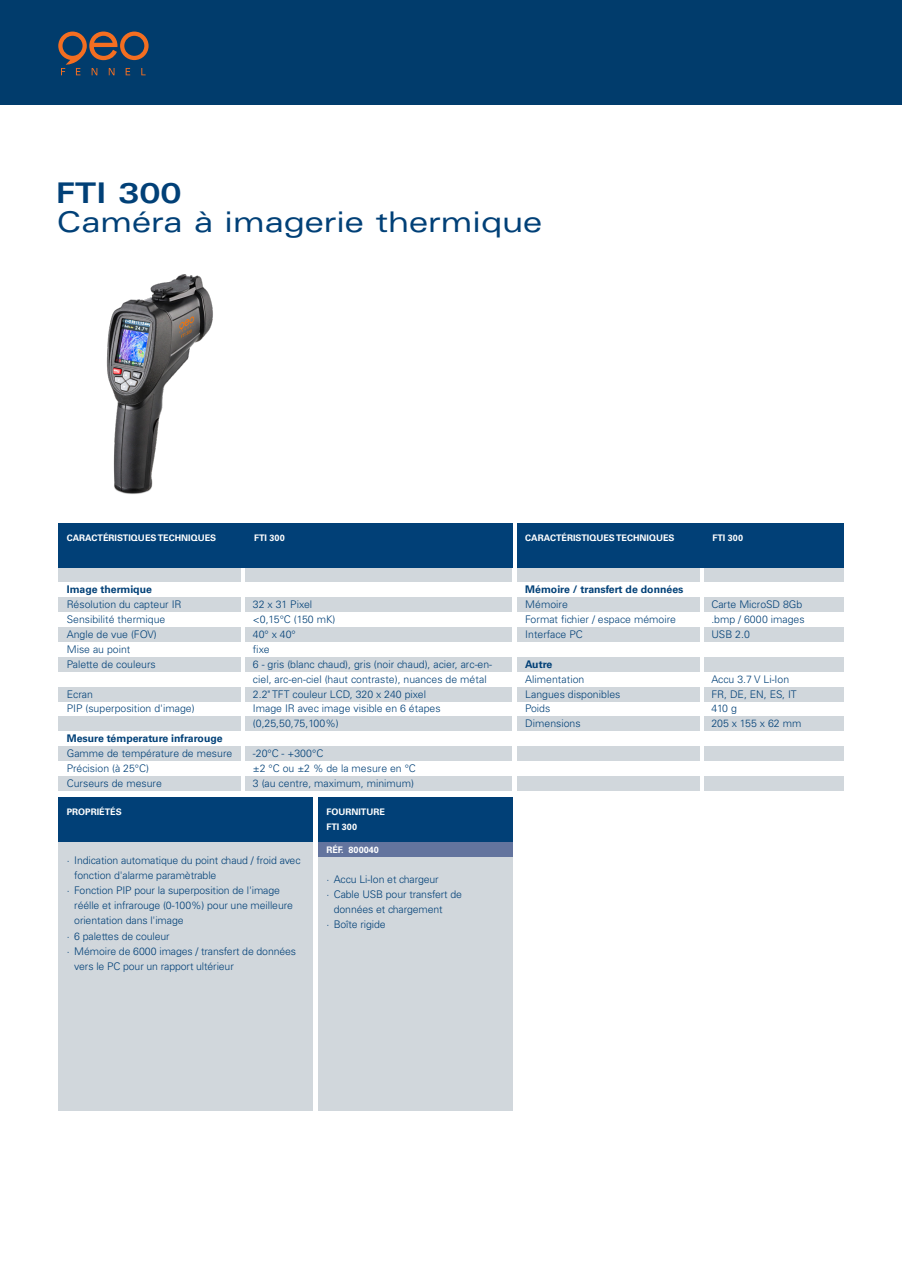
<style>
.page{position:relative;width:902px;height:1272px;background:#fff}
.page>*{position:absolute;margin:0;border:0;box-sizing:border-box;transform-origin:0 0}
.PRODUKT_2_Titel{font:expanded 28.5px/28.5px "Univers LT Std";color:#014077}
.Text_in_Kästen{font:300 10.5px/15px "Univers LT Std";color:#014077}
.Text_in_Kästen-2{font:700 10.5px/14.9px "Univers LT Std";color:#014077}
.KASTEN_Head_blau{font:700 9px "Univers LT Std";color:#fff}
.s1{font-weight:700}
.s2{font-weight:300}
</style>
<div class="page">
<div style="left:0;top:0;width:901px;height:104px;background:#013c6c"></div>
<svg style="left:58px;top:32px;width:90px;height:43px"></svg>
<img style="left:106px;top:274px;width:107px;height:220px">
<div style="left:318px;top:841px;width:194px;height:269px;background:#d1d7dc"></div>
<div style="left:58px;top:841px;width:255px;height:269px;background:#d1d7dc"></div>
<div style="left:318px;top:797px;width:194px;height:44px;background:#014077"></div>
<div style="left:58px;top:797px;width:255px;height:44px;background:#014077"></div>
<div style="left:318px;top:841px;width:194px;height:15px;background:#63749e"></div>
<div style="left:245px;top:627px;width:267px;height:15px;background:#d1d7dc"></div>
<div style="left:704px;top:627px;width:139px;height:15px;background:#d1d7dc"></div>
<div style="left:58px;top:627px;width:183px;height:15px;background:#d1d7dc"></div>
<div style="left:516px;top:627px;width:183px;height:15px;background:#d1d7dc"></div>
<div style="left:245px;top:597px;width:267px;height:15px;background:#d1d7dc"></div>
<div style="left:704px;top:597px;width:139px;height:15px;background:#d1d7dc"></div>
<div style="left:58px;top:597px;width:183px;height:15px;background:#d1d7dc"></div>
<div style="left:516px;top:597px;width:183px;height:15px;background:#d1d7dc"></div>
<div style="left:245px;top:656px;width:267px;height:15px;background:#d1d7dc"></div>
<div style="left:704px;top:656px;width:139px;height:15px;background:#d1d7dc"></div>
<div style="left:58px;top:656px;width:183px;height:15px;background:#d1d7dc"></div>
<div style="left:516px;top:656px;width:183px;height:15px;background:#d1d7dc"></div>
<div style="left:245px;top:776px;width:267px;height:14px;background:#d1d7dc"></div>
<div style="left:704px;top:776px;width:139px;height:14px;background:#d1d7dc"></div>
<div style="left:58px;top:776px;width:183px;height:14px;background:#d1d7dc"></div>
<div style="left:516px;top:776px;width:183px;height:14px;background:#d1d7dc"></div>
<div style="left:245px;top:746px;width:267px;height:15px;background:#d1d7dc"></div>
<div style="left:704px;top:746px;width:139px;height:15px;background:#d1d7dc"></div>
<div style="left:58px;top:746px;width:183px;height:15px;background:#d1d7dc"></div>
<div style="left:516px;top:746px;width:183px;height:15px;background:#d1d7dc"></div>
<div style="left:245px;top:716px;width:267px;height:15px;background:#d1d7dc"></div>
<div style="left:704px;top:716px;width:139px;height:15px;background:#d1d7dc"></div>
<div style="left:58px;top:716px;width:183px;height:15px;background:#d1d7dc"></div>
<div style="left:516px;top:716px;width:183px;height:15px;background:#d1d7dc"></div>
<div style="left:245px;top:686px;width:267px;height:15px;background:#d1d7dc"></div>
<div style="left:704px;top:686px;width:139px;height:15px;background:#d1d7dc"></div>
<div style="left:58px;top:686px;width:183px;height:15px;background:#d1d7dc"></div>
<div style="left:516px;top:686px;width:183px;height:15px;background:#d1d7dc"></div>
<div style="left:245px;top:567px;width:267px;height:15px;background:#d1d7dc"></div>
<div style="left:704px;top:567px;width:139px;height:15px;background:#d1d7dc"></div>
<div style="left:58px;top:567px;width:183px;height:15px;background:#d1d7dc"></div>
<div style="left:516px;top:567px;width:183px;height:15px;background:#d1d7dc"></div>
<div style="left:58px;top:523px;width:454px;height:44px;background:#014077"></div>
<div style="left:516px;top:523px;width:327px;height:44px;background:#014077"></div>
<p class="PRODUKT_2_Titel" style="left:56px;top:178px;width:487px"><span class="s1">FTI 300<br></span>Caméra à imagerie thermique</p>
<p class="KASTEN_Head_blau" style="left:67px;top:532px;width:151px">CARACTÉRISTIQUES TECHNIQUES</p>
<p class="KASTEN_Head_blau" style="left:254px;top:532px;width:32px">FTI 300</p>
<p class="KASTEN_Head_blau" style="left:525px;top:532px;width:151px">CARACTÉRISTIQUES TECHNIQUES</p>
<p class="KASTEN_Head_blau" style="left:712px;top:532px;width:32px">FTI 300</p>
<p class="Text_in_Kästen-2" style="left:67px;top:582px;width:87px">Image thermique</p>
<p class="Text_in_Kästen" style="left:67px;top:597px;width:116px">Résolution du capteur IR</p>
<p class="Text_in_Kästen" style="left:253px;top:597px;width:61px">32 x 31 Pixel</p>
<p class="Text_in_Kästen" style="left:67px;top:612px;width:100px">Sensibilité thermique</p>
<p class="Text_in_Kästen" style="left:253px;top:612px;width:84px">&lt;0,15°C (150 mK)</p>
<p class="Text_in_Kästen" style="left:67px;top:626px;width:91px">Angle de vue (FOV)</p>
<p class="Text_in_Kästen" style="left:253px;top:626px;width:44px">40° x 40°</p>
<p class="Text_in_Kästen" style="left:67px;top:641px;width:65px">Mise au point</p>
<p class="Text_in_Kästen" style="left:253px;top:641px;width:18px">fixe</p>
<p class="Text_in_Kästen" style="left:67px;top:656px;width:91px">Palette de couleurs</p>
<p class="Text_in_Kästen" style="left:253px;top:656px;width:241px">6 - gris (blanc chaud), gris (noir chaud), acier, arc-en&shy;ciel, arc-en-ciel (haut contraste), nuances de métal</p>
<p class="Text_in_Kästen" style="left:67px;top:686px;width:28px">Ecran</p>
<p class="Text_in_Kästen" style="left:253px;top:686px;width:175px">2.2" TFT couleur LCD, 320 x 240 pixel</p>
<p class="Text_in_Kästen" style="left:67px;top:701px;width:129px">PIP (superposition d'image)</p>
<p class="Text_in_Kästen" style="left:253px;top:701px;width:189px">Image IR avec image visible en 6 étapes (0,25,50,75,100%)</p>
<p class="Text_in_Kästen-2" style="left:67px;top:731px;width:157px">Mesure témperature infrarouge</p>
<p class="Text_in_Kästen" style="left:67px;top:746px;width:167px">Gamme de température de mesure</p>
<p class="Text_in_Kästen" style="left:253px;top:746px;width:72px">-20°C - +300°C</p>
<p class="Text_in_Kästen" style="left:67px;top:760px;width:84px">Précision (à 25°C)</p>
<p class="Text_in_Kästen" style="left:253px;top:760px;width:164px">±2 °C ou ±2 % de la mesure en °C</p>
<p class="Text_in_Kästen" style="left:67px;top:775px;width:97px">Curseurs de mesure</p>
<p class="Text_in_Kästen" style="left:253px;top:775px;width:163px">3 (au centre, maximum, minimum)</p>
<p class="KASTEN_Head_blau" style="left:67px;top:807px;width:56px">PROPRIÉTÉS</p>
<p class="Text_in_Kästen" style="left:74px;top:853px;width:228px;text-indent:-8px">· Indication automatique du point chaud / froid avec fonction d'alarme paramètrable</p>
<p class="Text_in_Kästen" style="left:74px;top:883px;width:220px;text-indent:-8px">· Fonction PIP pour la superposition de l'image réélle et infrarouge (0-100%) pour une meilleure orientation dans l'image</p>
<p class="Text_in_Kästen" style="left:67px;top:928px;width:104px">· 6 palettes de couleur</p>
<p class="Text_in_Kästen" style="left:74px;top:943px;width:223px;text-indent:-8px">· Mémoire de 6000 images / transfert de données vers le PC pour un rapport ultérieur</p>
<p class="KASTEN_Head_blau" style="left:326px;top:807px;width:60px">FOURNITURE</p>
<p class="KASTEN_Head_blau" style="left:326px;top:821px;width:32px">FTI 300</p>
<p class="KASTEN_Head_blau" style="left:326px;top:844px;width:54px">RÉF. 800040</p>
<p class="Text_in_Kästen" style="left:326px;top:871px;width:114px">· Accu Li-Ion et chargeur</p>
<p class="Text_in_Kästen" style="left:334px;top:886px;width:130px;text-indent:-8px">· Cable USB pour transfert de données et chargement</p>
<p class="Text_in_Kästen" style="left:326px;top:916px;width:61px">· Boîte rigide</p>
<p class="Text_in_Kästen-2" style="left:525px;top:582px;width:160px">Mémoire / transfert de données<br><span class="s2">Mémoire</span></p>
<p class="Text_in_Kästen" style="left:711px;top:597px;width:93px">Carte MicroSD 8Gb</p>
<p class="Text_in_Kästen" style="left:525px;top:612px;width:152px">Format fichier / espace mémoire</p>
<p class="Text_in_Kästen" style="left:711px;top:612px;width:95px">.bmp / 6000 images</p>
<p class="Text_in_Kästen" style="left:525px;top:626px;width:59px">Interface PC</p>
<p class="Text_in_Kästen" style="left:711px;top:626px;width:40px">USB 2.0</p>
<p class="Text_in_Kästen-2" style="left:525px;top:656px;width:29px">Autre</p>
<p class="Text_in_Kästen" style="left:525px;top:671px;width:61px">Alimentation</p>
<p class="Text_in_Kästen" style="left:711px;top:671px;width:79px">Accu 3.7 V Li-Ion</p>
<p class="Text_in_Kästen" style="left:525px;top:686px;width:97px">Langues disponibles</p>
<p class="Text_in_Kästen" style="left:711px;top:686px;width:87px">FR, DE, EN, ES, IT</p>
<p class="Text_in_Kästen" style="left:525px;top:701px;width:27px">Poids</p>
<p class="Text_in_Kästen" style="left:711px;top:701px;width:27px">410 g</p>
<p class="Text_in_Kästen" style="left:525px;top:716px;width:57px">Dimensions</p>
<p class="Text_in_Kästen" style="left:711px;top:716px;width:91px">205 x 155 x 62 mm</p>
</div>
